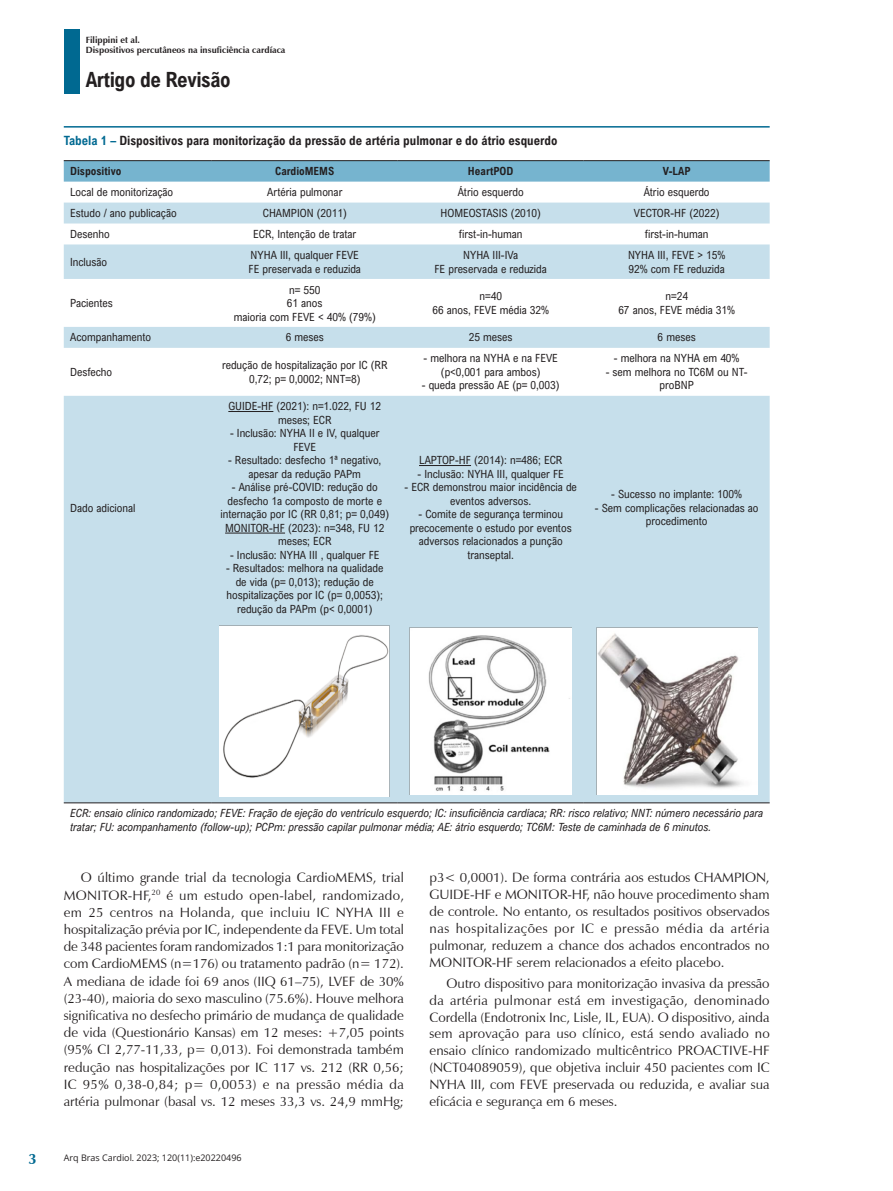
<style>
.page{position:relative;width:893px;height:1191px;background:#fff}
.page>*{position:absolute;margin:0;border:0;box-sizing:border-box;transform-origin:0 0}
.t1{font:700 21px "Arial Nova Cond";letter-spacing:-.02em;color:#231f20}
.t2{font:700 15px "Zapf Humanist 601 BT";color:#006991}
._01-TEXTO_BASICO{font:13.5px/17.2px "Zapf Humanist 601 BT";color:#231f20;text-align:justify}
._01_TÍTULO_TABELA{font:700 12.75px "Arial Nova Cond";color:#231f20}
._02_TEXTO_TABELA_BASICA{font:11.25px/13.5px "Arial Nova Cond";color:#231f20;text-align:center}
._05_LEGENDA_TABELA{font:italic 11.25px/13.5px "Arial Nova Cond";color:#231f20}
._04_DESTAQUE_TABELA{font:700 11.25px "Arial Nova Cond";color:#231f20}
.t3{font:700 9px/10.8px "Zapf Humanist 601 BT";color:#231f20}
.t4{font:9px "Open Sans";color:#231f20}
.s1{color:#006991}
</style>
<div class="page">
<hr style="left:64px;top:126px;width:706px;height:2px;background:#006991">
<div style="left:64px;top:29px;width:16px;height:65px;background:#006991"></div>
<svg style="left:64px;top:161px;width:706px;height:21px;background:#77b4ce"></svg>
<svg style="left:64px;top:202px;width:706px;height:600px;fill:#c6dfeb"></svg>
<hr style="left:64px;top:160px;width:148px;height:1px;background:#231f20">
<hr style="left:212px;top:160px;width:186px;height:1px;background:#231f20">
<hr style="left:398px;top:160px;width:186px;height:1px;background:#231f20">
<hr style="left:584px;top:160px;width:186px;height:1px;background:#231f20">
<hr style="left:64px;top:802px;width:148px;height:1px;background:#231f20">
<hr style="left:212px;top:802px;width:186px;height:1px;background:#231f20">
<hr style="left:398px;top:802px;width:186px;height:1px;background:#231f20">
<hr style="left:584px;top:802px;width:186px;height:1px;background:#231f20">
<hr style="left:228px;top:411px;width:45px;height:1px;background:#231f20">
<hr style="left:225px;top:533px;width:60px;height:1px;background:#231f20">
<hr style="left:419px;top:465px;width:52px;height:1px;background:#231f20">
<img style="left:220px;top:625px;width:170px;height:171px">
<img style="left:410px;top:627px;width:162px;height:167px">
<img style="left:596px;top:627px;width:161px;height:167px">
<p class="t3" style="left:86px;top:34px;width:201px">Filippini et al.<br>Dispositivos percutâneos na insuficiência cardíaca</p>
<h1 class="t1" style="left:86px;top:67px;width:146px">Artigo de Revisão</h1>
<p class="_01_TÍTULO_TABELA" style="left:64px;top:133px;width:495px"><span class="s1">Tabela 1 –</span> Dispositivos para monitorização da pressão de artéria pulmonar e do átrio esquerdo</p>
<p class="_04_DESTAQUE_TABELA" style="left:70px;top:164px;width:53px">Dispositivo</p>
<p class="_04_DESTAQUE_TABELA" style="left:275px;top:164px;width:61px">CardioMEMS</p>
<p class="_04_DESTAQUE_TABELA" style="left:468px;top:164px;width:47px">HeartPOD</p>
<p class="_04_DESTAQUE_TABELA" style="left:663px;top:164px;width:30px">V-LAP</p>
<p class="_02_TEXTO_TABELA_BASICA" style="left:70px;top:185px;width:105px">Local de monitorização</p>
<p class="_02_TEXTO_TABELA_BASICA" style="left:267px;top:185px;width:77px">Artéria pulmonar</p>
<p class="_02_TEXTO_TABELA_BASICA" style="left:458px;top:185px;width:67px">Átrio esquerdo</p>
<p class="_02_TEXTO_TABELA_BASICA" style="left:644px;top:185px;width:67px">Átrio esquerdo</p>
<p class="_02_TEXTO_TABELA_BASICA" style="left:70px;top:206px;width:108px">Estudo / ano publicação</p>
<p class="_02_TEXTO_TABELA_BASICA" style="left:263px;top:206px;width:86px">CHAMPION (2011)</p>
<p class="_02_TEXTO_TABELA_BASICA" style="left:440px;top:206px;width:102px">HOMEOSTASIS (2010)</p>
<p class="_02_TEXTO_TABELA_BASICA" style="left:634px;top:206px;width:87px">VECTOR-HF (2022)</p>
<p class="_02_TEXTO_TABELA_BASICA" style="left:70px;top:227px;width:41px">Desenho</p>
<p class="_02_TEXTO_TABELA_BASICA" style="left:253px;top:227px;width:105px">ECR, Intenção de tratar</p>
<p class="_02_TEXTO_TABELA_BASICA" style="left:459px;top:227px;width:65px">first-in-human</p>
<p class="_02_TEXTO_TABELA_BASICA" style="left:645px;top:227px;width:65px">first-in-human</p>
<p class="_02_TEXTO_TABELA_BASICA" style="left:70px;top:255px;width:39px">Inclusão</p>
<p class="_02_TEXTO_TABELA_BASICA" style="left:628px;top:248px;width:99px">NYHA III, FEVE &gt; 15%</p>
<p class="_02_TEXTO_TABELA_BASICA" style="left:629px;top:262px;width:98px">92% com FE reduzida</p>
<p class="_02_TEXTO_TABELA_BASICA" style="left:251px;top:248px;width:110px">NYHA III, qualquer FEVE</p>
<p class="_02_TEXTO_TABELA_BASICA" style="left:249px;top:262px;width:114px">FE preservada e reduzida</p>
<p class="_02_TEXTO_TABELA_BASICA" style="left:463px;top:248px;width:57px">NYHA III-IVa</p>
<p class="_02_TEXTO_TABELA_BASICA" style="left:434px;top:262px;width:114px">FE preservada e reduzida</p>
<p class="_02_TEXTO_TABELA_BASICA" style="left:70px;top:296px;width:44px">Pacientes</p>
<p class="_02_TEXTO_TABELA_BASICA" style="left:289px;top:282px;width:33px">n= 550</p>
<p class="_02_TEXTO_TABELA_BASICA" style="left:234px;top:296px;width:143px">61 anos<br>maioria com FEVE &lt; 40% (79%)</p>
<p class="_02_TEXTO_TABELA_BASICA" style="left:479px;top:289px;width:24px">n=40</p>
<p class="_02_TEXTO_TABELA_BASICA" style="left:432px;top:303px;width:118px">66 anos, FEVE média 32%</p>
<p class="_02_TEXTO_TABELA_BASICA" style="left:665px;top:289px;width:24px">n=24</p>
<p class="_02_TEXTO_TABELA_BASICA" style="left:618px;top:303px;width:118px">67 anos, FEVE média 31%</p>
<p class="_02_TEXTO_TABELA_BASICA" style="left:70px;top:330px;width:83px">Acompanhamento</p>
<p class="_02_TEXTO_TABELA_BASICA" style="left:286px;top:330px;width:40px">6 meses</p>
<p class="_02_TEXTO_TABELA_BASICA" style="left:469px;top:330px;width:45px">25 meses</p>
<p class="_02_TEXTO_TABELA_BASICA" style="left:658px;top:330px;width:40px">6 meses</p>
<p class="_02_TEXTO_TABELA_BASICA" style="left:70px;top:365px;width:44px">Desfecho</p>
<p class="_02_TEXTO_TABELA_BASICA" style="left:222px;top:358px;width:167px">redução de hospitalização por IC (RR<br>0,72; p= 0,0002; NNT=8)</p>
<p class="_02_TEXTO_TABELA_BASICA" style="left:424px;top:351px;width:136px">- melhora na NYHA e na FEVE (p&lt;0,001 para ambos)</p>
<p class="_02_TEXTO_TABELA_BASICA" style="left:422px;top:378px;width:139px">- queda pressão AE (p= 0,003)</p>
<p class="_02_TEXTO_TABELA_BASICA" style="left:614px;top:351px;width:127px">- melhora na NYHA em 40%</p>
<p class="_02_TEXTO_TABELA_BASICA" style="left:606px;top:365px;width:143px">- sem melhora no TC6M ou NT&shy;proBNP</p>
<p class="_02_TEXTO_TABELA_BASICA" style="left:70px;top:501px;width:67px">Dado adicional</p>
<p class="_02_TEXTO_TABELA_BASICA" style="left:228px;top:399px;width:154px">GUIDE-HF (2021): n=1.022, FU 12 meses; ECR</p>
<p class="_02_TEXTO_TABELA_BASICA" style="left:230px;top:426px;width:151px">- Inclusão: NYHA II e IV, qualquer<br>FEVE</p>
<p class="_02_TEXTO_TABELA_BASICA" style="left:228px;top:453px;width:155px">- Resultado: desfecho 1ª negativo, apesar da redução PAPm</p>
<p class="_02_TEXTO_TABELA_BASICA" style="left:220px;top:480px;width:170px">- Análise pré-COVID: redução do desfecho 1a composto de morte e internação por IC (RR 0,81; p= 0,049)<br>MONITOR-HF (2023): n=348, FU 12 meses; ECR</p>
<p class="_02_TEXTO_TABELA_BASICA" style="left:230px;top:548px;width:151px">- Inclusão: NYHA III , qualquer FE</p>
<p class="_02_TEXTO_TABELA_BASICA" style="left:226px;top:561px;width:159px">- Resultados: melhora na qualidade de vida (p= 0,013); redução de hospitalizações por IC (p= 0,0053); redução da PAPm (p&lt; 0,0001)</p>
<p class="_02_TEXTO_TABELA_BASICA" style="left:419px;top:453px;width:145px">LAPTOP-HF (2014): n=486; ECR</p>
<p class="_02_TEXTO_TABELA_BASICA" style="left:418px;top:467px;width:148px">- Inclusão: NYHA III, qualquer FE</p>
<p class="_02_TEXTO_TABELA_BASICA" style="left:405px;top:480px;width:174px">- ECR demonstrou maior incidência de eventos adversos.</p>
<p class="_02_TEXTO_TABELA_BASICA" style="left:410px;top:507px;width:164px">- Comite de segurança terminou precocemente o estudo por eventos adversos relacionados a punção transeptal.</p>
<p class="_02_TEXTO_TABELA_BASICA" style="left:611px;top:487px;width:132px">- Sucesso no implante: 100%</p>
<p class="_02_TEXTO_TABELA_BASICA" style="left:595px;top:501px;width:165px">- Sem complicações relacionadas ao procedimento</p>
<p class="t2" style="left:29px;top:1149px;width:10px">3</p>
<p class="_05_LEGENDA_TABELA" style="left:70px;top:806px;width:695px">ECR: ensaio clínico randomizado; FEVE: Fração de ejeção do ventrículo esquerdo; IC: insuficiência cardíaca; RR: risco relativo; NNT: número necessário para tratar; FU: acompanhamento (follow-up); PCPm: pressão capilar pulmonar média; AE: átrio esquerdo; TC6M: Teste de caminhada de 6 minutos.</p>
<p class="_01-TEXTO_BASICO" style="left:64px;top:869px;width:342px;text-indent:17px">O último grande trial da tecnologia CardioMEMS, trial MONITOR-HF,<sup>20</sup> é um estudo open-label, randomizado, em 25 centros na Holanda, que incluiu IC NYHA III e hospitalização prévia por IC, independente da FEVE. Um total de 348 pacientes foram randomizados 1:1 para monitorização com CardioMEMS (n=176) ou tratamento padrão (n= 172).<br>A mediana de idade foi 69 anos (IIQ 61–75), LVEF de 30% (23-40), maioria do sexo masculino (75.6%). Houve melhora significativa no desfecho primário de mudança de qualidade de vida (Questionário Kansas) em 12 meses: +7,05 points (95% CI 2,77-11,33, p= 0,013). Foi demonstrada também redução nas hospitalizações por IC 117 vs. 212 (RR 0,56; IC 95% 0,38-0,84; p= 0,0053) e na pressão média da artéria pulmonar (basal vs. 12 meses 33,3 vs. 24,9 mmHg;</p>
<p class="_01-TEXTO_BASICO" style="left:429px;top:869px;width:342px;line-height:16.8px">p3&lt; 0,0001). De forma contrária aos estudos CHAMPION, GUIDE-HF e MONITOR-HF, não houve procedimento sham de controle. No entanto, os resultados positivos observados nas hospitalizações por IC e pressão média da artéria pulmonar, reduzem a chance dos achados encontrados no MONITOR-HF serem relacionados a efeito placebo.</p>
<p class="_01-TEXTO_BASICO" style="left:429px;top:974px;width:342px;line-height:16.8px;text-indent:17px">Outro dispositivo para monitorização invasiva da pressão da artéria pulmonar está em investigação, denominado Cordella (Endotronix Inc, Lisle, IL, EUA). O dispositivo, ainda sem aprovação para uso clínico, está sendo avaliado no ensaio clínico randomizado multicêntrico PROACTIVE-HF (NCT04089059), que objetiva incluir 450 pacientes com IC NYHA III, com FEVE preservada ou reduzida, e avaliar sua eficácia e segurança em 6 meses.</p>
<p class="t4" style="left:64px;top:1152px;width:179px">Arq Bras Cardiol. 2023; 120(11):e20220496</p>
</div>
